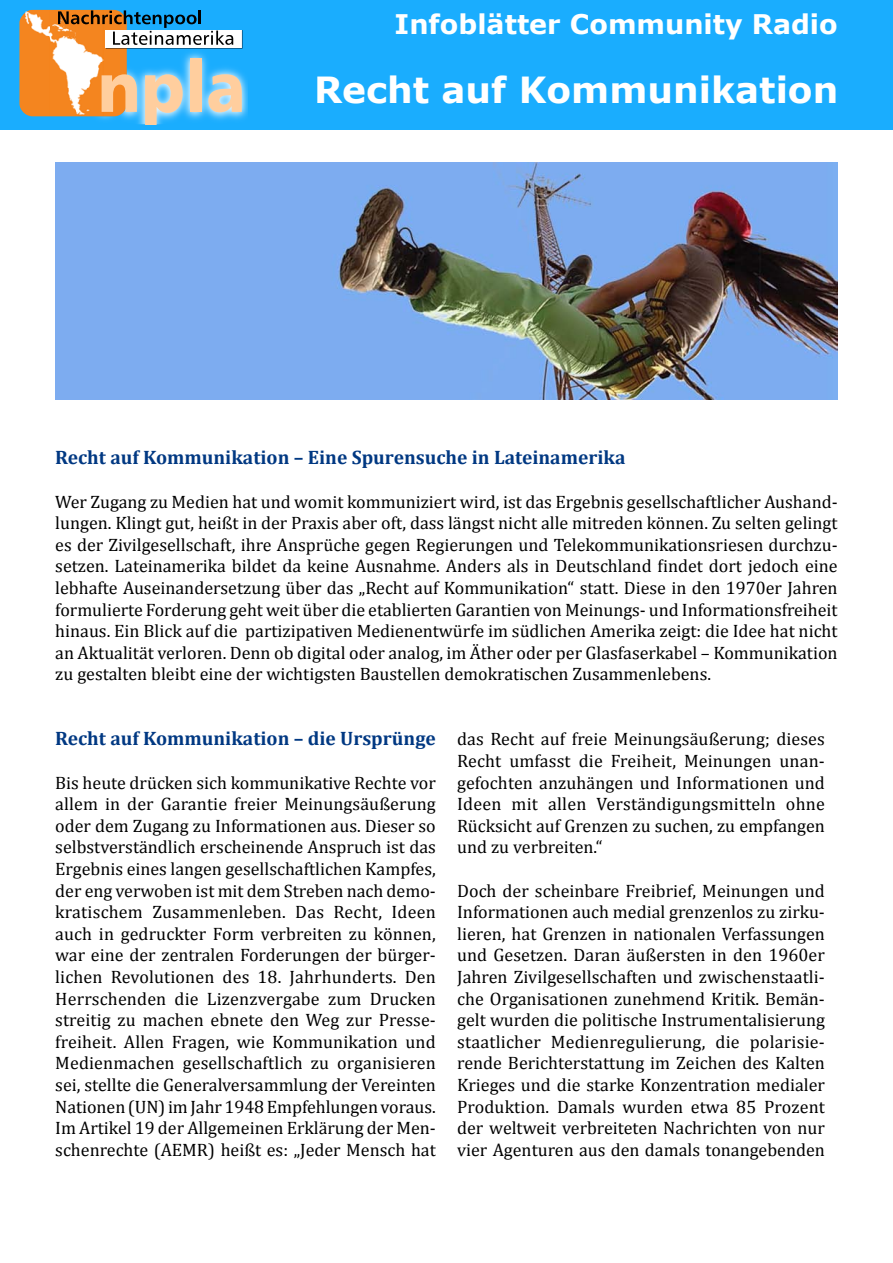
<style>
.page{position:relative;width:893px;height:1263px;background:#fff}
.page>*{position:absolute;margin:0;border:0;box-sizing:border-box;transform-origin:0 0}
.t1{font:700 36px "Verdana";color:#fff}
.t2{font:700 27px "Verdana";color:#fff}
.t3{font:700 19.5px "Cambria";color:#003882}
.t4{font:18px/21.6px "Cambria";color:#000;text-align:justify}
</style>
<div class="page">
<img style="left:55px;top:162px;width:783px;height:238px">
<div style="left:0;top:0;width:893px;height:130px;background:#1aadfe"></div>
<img style="left:72px;top:30px;width:176px;height:94px">
<div style="left:19px;top:10px;width:108px;height:106px;background:#f4851f;border-radius:13px"></div>
<img style="left:24px;top:10px;width:79px;height:105px">
<svg style="left:58px;top:10px;width:184px;height:39px"></svg>
<svg style="left:102px;top:74px;width:35px;height:38px"></svg>
<svg style="left:145px;top:74px;width:38px;height:50px;background:#c3cac2"></svg>
<div style="left:190px;top:59px;width:11px;height:53px;background:#ffce9e"></div>
<svg style="left:208px;top:74px;width:34px;height:38px"></svg>
<h2 class="t2" style="left:395px;top:5px;width:445px">Infoblätter Community Radio</h2>
<h1 class="t1" style="left:314px;top:65px;width:526px">Recht auf Kommunikation</h1>
<p class="t3" style="left:55px;top:444px;width:572px">Recht auf Kommunikation – Eine Spurensuche in Lateinamerika</p>
<p class="t4" style="left:55px;top:491px;width:784px">Wer Zugang zu Medien hat und womit kommuniziert wird, ist das Ergebnis gesellschaftlicher Aushand&shy;lungen. Klingt gut, heißt in der Praxis aber oft, dass längst nicht alle mitreden können. Zu selten gelingt es der Zivilgesellschaft, ihre Ansprüche gegen Regierungen und Telekommunikationsriesen durchzu&shy;setzen. Lateinamerika bildet da keine Ausnahme. Anders als in Deutschland findet dort jedoch eine lebhafte Auseinandersetzung über das „Recht auf Kommunikation“ statt. Diese in den 1970er Jahren formulierte Forderung geht weit über die etablierten Garantien von Meinungs- und Informationsfreiheit hinaus. Ein Blick auf die partizipativen Medienentwürfe im südlichen Amerika zeigt: die Idee hat nicht an Aktualität verloren. Denn ob digital oder analog, im Äther oder per Glasfaserkabel – Kommunikation zu gestalten bleibt eine der wichtigsten Baustellen demokratischen Zusammenlebens.</p>
<p class="t3" style="left:55px;top:725px;width:382px">Recht auf Kommunikation – die Ursprünge</p>
<p class="t4" style="left:55px;top:771px;width:382px">Bis heute drücken sich kommunikative Rechte vor allem in der Garantie freier Meinungsäußerung oder dem Zugang zu Informationen aus. Dieser so selbstverständlich erscheinende Anspruch ist das Ergebnis eines langen gesellschaftlichen Kampfes, der eng verwoben ist mit dem Streben nach demo&shy;kratischem Zusammenleben. Das Recht, Ideen auch in gedruckter Form verbreiten zu können, war eine der zentralen Forderungen der bürger&shy;lichen Revolutionen des 18. Jahrhunderts. Den Herrschenden die Lizenzvergabe zum Drucken streitig zu machen ebnete den Weg zur Presse&shy;freiheit. Allen Fragen, wie Kommunikation und Medienmachen gesellschaftlich zu organisieren sei, stellte die Generalversammlung der Vereinten Nationen (UN) im Jahr 1948 Empfehlungen voraus.<br>Im Artikel 19 der Allgemeinen Erklärung der Men&shy;schenrechte (AEMR) heißt es: „Jeder Mensch hat</p>
<p class="t4" style="left:457px;top:728px;width:369px">das Recht auf freie Meinungsäußerung; dieses Recht umfasst die Freiheit, Meinungen unan&shy;gefochten anzuhängen und Informationen und Ideen mit allen Verständigungsmitteln ohne Rücksicht auf Grenzen zu suchen, zu empfangen und zu verbreiten.“</p>
<p class="t4" style="left:457px;top:879px;width:369px">Doch der scheinbare Freibrief, Meinungen und Informationen auch medial grenzenlos zu zirku&shy;lieren, hat Grenzen in nationalen Verfassungen und Gesetzen. Daran äußersten in den 1960er Jahren Zivilgesellschaften und zwischenstaatli&shy;che Organisationen zunehmend Kritik. Bemän&shy;gelt wurden die politische Instrumentalisierung staatlicher Medienregulierung, die polarisie&shy;rende Berichterstattung im Zeichen des Kalten Krieges und die starke Konzentration medialer Produktion. Damals wurden etwa 85 Prozent der weltweit verbreiteten Nachrichten von nur vier Agenturen aus den damals tonangebenden</p>
</div>
